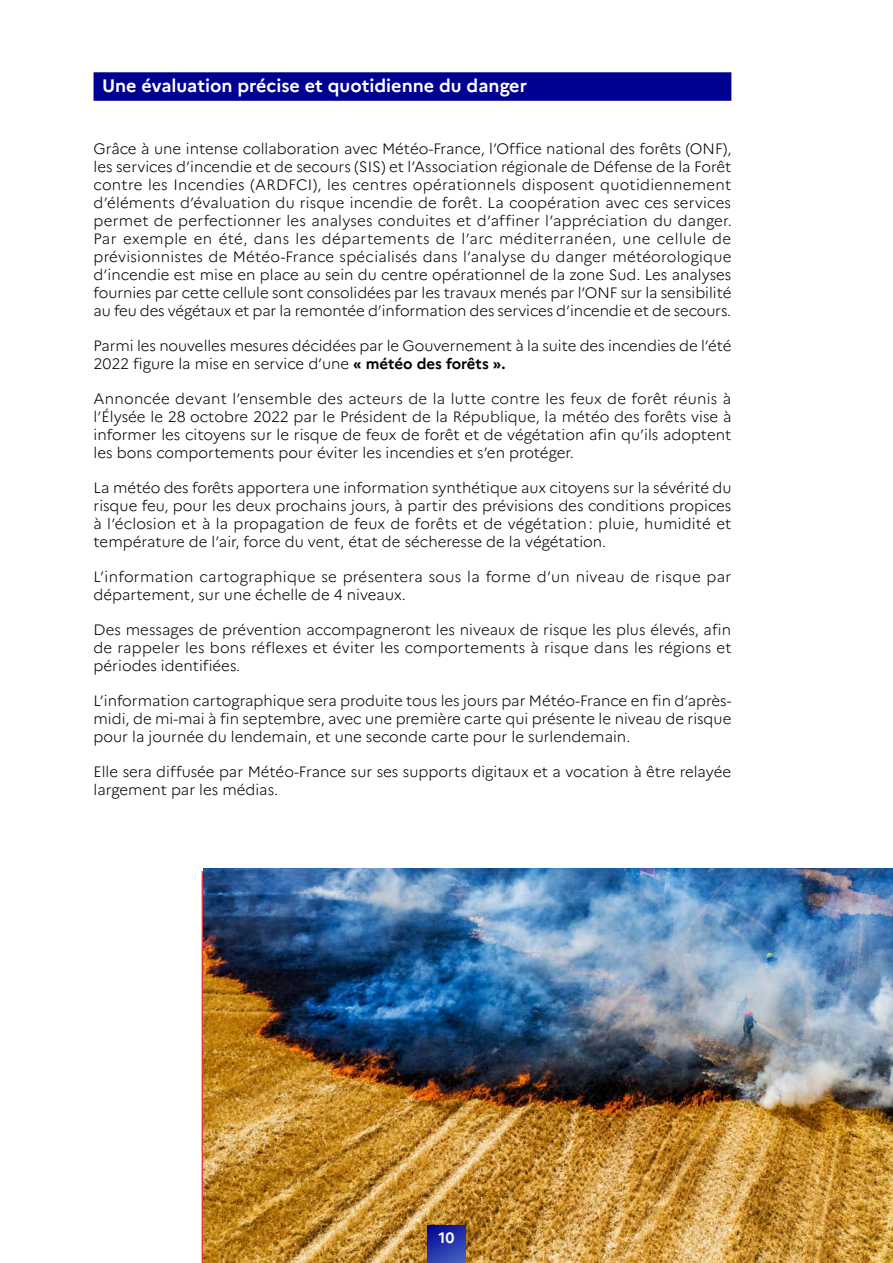
<style>
.page{position:relative;width:893px;height:1263px;background:#fff}
.page>*{position:absolute;margin:0;border:0;box-sizing:border-box;transform-origin:0 0}
.t1{font:700 18px "Marianne";color:#fff}
.t2{font:300 15px/18px "Marianne";color:#000;text-align:justify}
.t3{font:700 15px "Marianne";color:#fff}
.s1{font-weight:700}
</style>
<div class="page">
<img style="left:204px;top:869px;width:689px;height:394px">
<div style="left:94px;top:72px;width:637px;height:29px;background:#000091"></div>
<svg style="left:427px;top:1225px;width:39px;height:38px"></svg>
<p class="t1" style="left:102px;top:75px;width:426px">Une évaluation précise et quotidienne du danger</p>
<p class="t2" style="left:94px;top:139px;width:640px">Grâce à une intense collaboration avec Météo-France, l’Office national des forêts (ONF), les services d’incendie et de secours (SIS) et l’Association régionale de Défense de la Forêt contre les Incendies (ARDFCI), les centres opérationnels disposent quotidiennement d’éléments d’évaluation du risque incendie de forêt. La coopération avec ces services permet de perfectionner les analyses conduites et d’affiner l’appréciation du danger.<br>Par exemple en été, dans les départements de l’arc méditerranéen, une cellule de prévisionnistes de Météo-France spécialisés dans l’analyse du danger météorologique d’incendie est mise en place au sein du centre opérationnel de la zone Sud. Les analyses fournies par cette cellule sont consolidées par les travaux menés par l’ONF sur la sensibilité au feu des végétaux et par la remontée d’information des services d’incendie et de secours.</p>
<p class="t2" style="left:94px;top:336px;width:639px">Parmi les nouvelles mesures décidées par le Gouvernement à la suite des incendies de l’été<br>2022 figure la mise en service d’une <span class="s1">« météo des forêts ».</span></p>
<p class="t2" style="left:94px;top:389px;width:639px">Annoncée devant l’ensemble des acteurs de la lutte contre les feux de forêt réunis à l’Élysée le 28 octobre 2022 par le Président de la République, la météo des forêts vise à informer les citoyens sur le risque de feux de forêt et de végétation afin qu’ils adoptent les bons comportements pour éviter les incendies et s’en protéger.</p>
<p class="t2" style="left:94px;top:478px;width:639px">La météo des forêts apportera une information synthétique aux citoyens sur la sévérité du risque feu, pour les deux prochains jours, à partir des prévisions des conditions propices à l’éclosion et à la propagation de feux de forêts et de végétation: pluie, humidité et température de l’air, force du vent, état de sécheresse de la végétation.</p>
<p class="t2" style="left:94px;top:567px;width:639px">L’information cartographique se présentera sous la forme d’un niveau de risque par département, sur une échelle de 4 niveaux.</p>
<p class="t2" style="left:94px;top:620px;width:640px">Des messages de prévention accompagneront les niveaux de risque les plus élevés, afin de rappeler les bons réflexes et éviter les comportements à risque dans les régions et périodes identifiées.</p>
<p class="t2" style="left:94px;top:691px;width:639px">L’information cartographique sera produite tous les jours par Météo-France en fin d’après&shy;midi, de mi-mai à fin septembre, avec une première carte qui présente le niveau de risque pour la journée du lendemain, et une seconde carte pour le surlendemain.</p>
<p class="t2" style="left:94px;top:762px;width:639px">Elle sera diffusée par Météo-France sur ses supports digitaux et a vocation à être relayée largement par les médias.</p>
<p class="t3" style="left:438px;top:1228px;width:17px">10</p>
</div>
